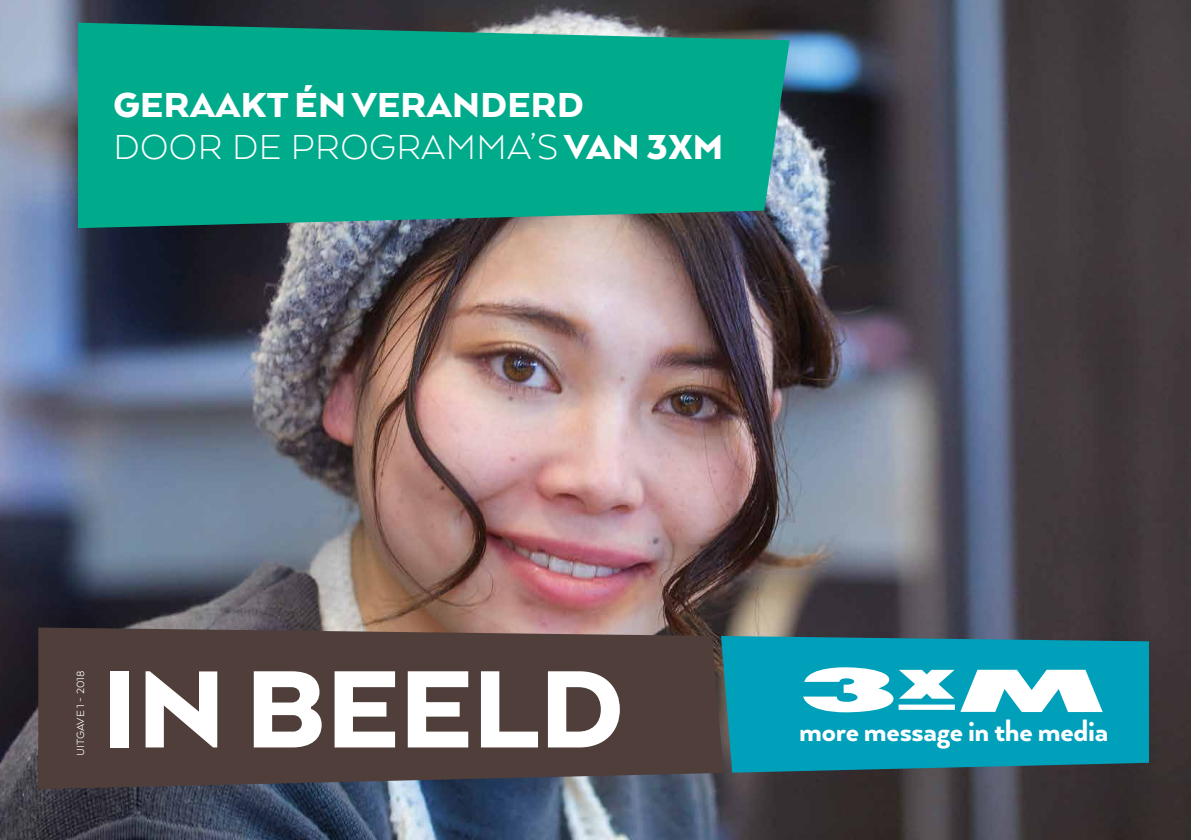
<style>
.page{position:relative;width:1191px;height:840px;background:#fff}
.page>*{position:absolute;margin:0;border:0;box-sizing:border-box;transform-origin:0 0}
.t1{font:900 126.8px "Arquitecta";color:#fff}
.t2{font:900 40px/42px "Arquitecta";letter-spacing:.01em;color:#fff}
.t3{font:800 32px "Arquitecta";letter-spacing:-.01em;color:#fff}
.t4{font:12px "Arquitecta";color:#fff}
.s1{font-weight:300}
</style>
<div class="page">
<img style="left:0;top:0;width:1191px;height:839px">
<svg style="left:38px;top:627px;width:685px;height:161px;background:#50413e"></svg>
<svg style="left:721px;top:635px;width:428px;height:137px;background:#0696af"></svg>
<svg style="left:803px;top:665px;width:299px;height:47px"></svg>
<svg style="left:78px;top:23px;width:711px;height:205px;background:#0aa588"></svg>
<p class="t2" style="left:113px;top:83px;width:611px">GERAAKT ÉN VERANDERD<br><span class="s1">DOOR DE PROGRAMMA’S</span> VAN 3XM</p>
<p class="t4" style="left:73px;top:755px;width:87px;rotate:-90deg">UITGAVE 1 - 2018</p>
<h1 class="t1" style="left:102px;top:630px;width:523px">IN BEELD</h1>
<p class="t3" style="left:799px;top:711px;width:310px">more message in the media</p>
</div>
